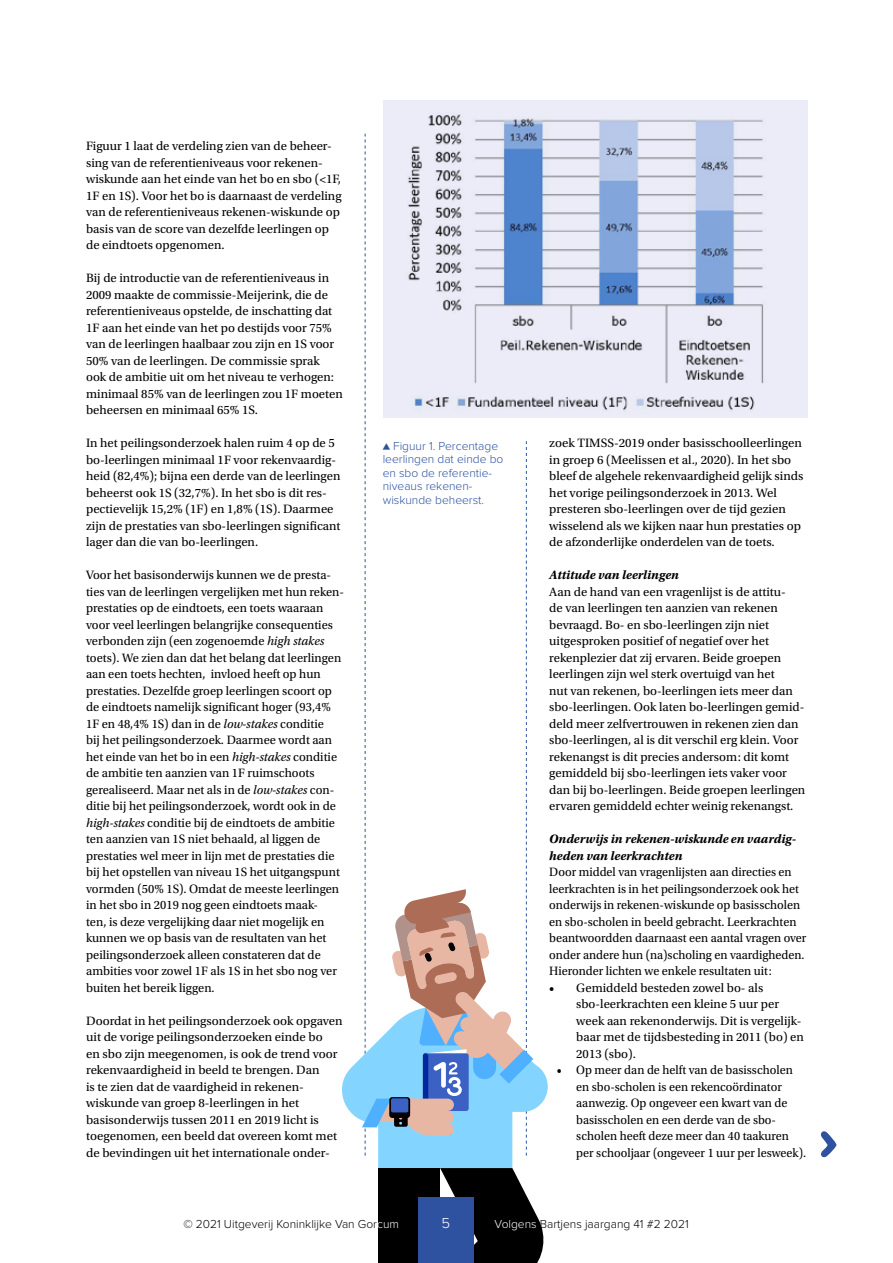
<style>
.page{position:relative;width:893px;height:1263px;background:#fff}
.page>*{position:absolute;margin:0;border:0;box-sizing:border-box;transform-origin:0 0}
.t1{font:300 15px "Proxima Nova";color:#fff}
.t2{font:12.75px/16.5px "Utopia Std";color:#000}
.t3{font:12.75px/16.5px "Utopia Std";color:#000;scale:.96 1}
.t4{font:italic 700 12.75px/16.5px "Utopia Std";color:#000}
.t5{font:300 12px/13.5px "Proxima Nova";color:#2f52a0}
.t6{font:300 12px "Proxima Nova";color:#000}
.s1{font-style:italic}
.s2{color:#fff}
</style>
<div class="page">
<svg style="left:821px;top:1131px;width:15px;height:26px"></svg>
<svg style="left:342px;top:134px;width:206px;height:1129px"></svg>
<div style="left:378px;top:1168px;width:62px;height:95px;background:#000"></div>
<div style="left:383px;top:100px;width:425px;height:318px;background:#ebecf7"></div>
<img style="left:386px;top:114px;width:378px;height:307px">
<div style="left:418px;top:1197px;width:55px;height:66px;background:#2f52a0"></div>
<p class="t2" style="left:86px;top:138px;width:257px">Figuur 1 laat de verdeling zien van de beheer&shy;sing van de referentieniveaus voor rekenen&shy;wiskunde aan het einde van het bo en sbo (&lt;1F, 1F en 1S). Voor het bo is daarnaast de verdeling van de referentieniveaus rekenen-wiskunde op basis van de score van dezelfde leerlingen op de eindtoets opgenomen.</p>
<p class="t2" style="left:86px;top:270px;width:258px">Bij de introductie van de referentieniveaus in 2009 maakte de commissie-Meijerink, die de referentieniveaus opstelde, de inschatting dat 1F aan het einde van het po destijds voor 75% van de leerlingen haalbaar zou zijn en 1S voor 50% van de leerlingen. De commissie sprak ook de ambitie uit om het niveau te verhogen: minimaal 85% van de leerlingen zou 1F moeten beheersen en minimaal 65% 1S.</p>
<p class="t2" style="left:86px;top:435px;width:256px">In het peilingsonderzoek halen ruim 4 op de 5 bo-leerlingen minimaal 1F voor rekenvaardig&shy;heid (82,4%); bijna een derde van de leerlingen beheerst ook 1S (32,7%). In het sbo is dit res&shy;pectievelijk 15,2% (1F) en 1,8% (1S). Daarmee zijn de prestaties van sbo-leerlingen significant lager dan die van bo-leerlingen.</p>
<p class="t2" style="left:86px;top:567px;width:258px">Voor het basisonderwijs kunnen we de presta&shy;ties van de leerlingen vergelijken met hun reken&shy;prestaties op de eindtoets, een toets waaraan voor veel leerlingen belangrijke consequenties verbonden zijn (een zogenoemde <span class="s1">high stakes </span>toets). We zien dan dat het belang dat leerlingen aan een toets hechten, invloed heeft op hun prestaties. Dezelfde groep leerlingen scoort op de eindtoets namelijk significant hoger (93,4% 1F en 48,4% 1S) dan in de <span class="s1">low-stakes</span> conditie<br>bij het peilingsonderzoek. Daarmee wordt aan het einde van het bo in een <span class="s1">high-stakes</span> conditie de ambitie ten aanzien van 1F ruimschoots gerealiseerd. Maar net als in de <span class="s1">low-stakes</span> con&shy;ditie bij het peilingsonderzoek, wordt ook in de <span class="s1">high-stakes</span> conditie bij de eindtoets de ambitie ten aanzien van 1S niet behaald, al liggen de prestaties wel meer in lijn met de prestaties die bij het opstellen van niveau 1S het uitgangspunt vormden (50% 1S). Omdat de meeste leerlingen in het sbo in 2019 nog geen eindtoets maak-<br>ten, is deze vergelijking daar niet mogelijk en kunnen we op basis van de resultaten van het peilingsonderzoek alleen constateren dat de ambities voor zowel 1F als 1S in het sbo nog ver buiten het bereik liggen.</p>
<p class="t2" style="left:86px;top:1012px;width:258px">Doordat in het peilingsonderzoek ook opgaven uit de vorige peilingsonderzoeken einde bo<br>en sbo zijn meegenomen, is ook de trend voor rekenvaardigheid in beeld te brengen. Dan<br>is te zien dat de vaardigheid in rekenen&shy;wiskunde van groep 8-leerlingen in het basisonderwijs tussen 2011 en 2019 licht is toegenomen, een beeld dat overeen komt met de bevindingen uit het internationale onder-</p>
<p class="t5" style="left:383px;top:439px;width:122px">▲ Figuur 1. Percentage leerlingen dat einde bo en sbo de referentie&shy;niveaus rekenen&shy;wiskunde beheerst.</p>
<p class="t2" style="left:549px;top:435px;width:256px">zoek TIMSS-2019 onder basisschoolleerlingen in groep 6 (Meelissen et al., 2020). In het sbo bleef de algehele rekenvaardigheid gelijk sinds het vorige peilingsonderzoek in 2013. Wel presteren sbo-leerlingen over de tijd gezien wisselend als we kijken naar hun prestaties op de afzonderlijke onderdelen van de toets.</p>
<p class="t4" style="left:549px;top:567px;width:131px">Attitude van leerlingen</p>
<p class="t2" style="left:549px;top:583px;width:258px">Aan de hand van een vragenlijst is de attitu-<br>de van leerlingen ten aanzien van rekenen bevraagd. Bo- en sbo-leerlingen zijn niet uitgesproken positief of negatief over het rekenplezier dat zij ervaren. Beide groepen leerlingen zijn wel sterk overtuigd van het<br>nut van rekenen, bo-leerlingen iets meer dan sbo-leerlingen. Ook laten bo-leerlingen gemid&shy;deld meer zelfvertrouwen in rekenen zien dan sbo-leerlingen, al is dit verschil erg klein. Voor rekenangst is dit precies andersom: dit komt gemiddeld bij sbo-leerlingen iets vaker voor dan bij bo-leerlingen. Beide groepen leerlingen ervaren gemiddeld echter weinig rekenangst.</p>
<p class="t4" style="left:549px;top:831px;width:248px">Onderwijs in rekenen-wiskunde en vaardig&shy;heden van leerkrachten</p>
<p class="t3" style="left:549px;top:864px;width:269px">Door middel van vragenlijsten aan directies en leerkrachten is in het peilingsonderzoek ook het onderwijs in rekenen-wiskunde op basisscholen en sbo-scholen in beeld gebracht. Leerkrachten beantwoordden daarnaast een aantal vragen over onder andere hun (na)scholing en vaardigheden.<br>Hieronder lichten we enkele resultaten uit:</p>
<p class="t2" style="left:576px;top:979px;width:229px;text-indent:-27px">• Gemiddeld besteden zowel bo- als sbo-leerkrachten een kleine 5 uur per week aan rekenonderwijs. Dit is vergelijk&shy;baar met de tijdsbesteding in 2011 (bo) en 2013 (sbo).</p>
<p class="t3" style="left:576px;top:1062px;width:241px;text-indent:-19px">• Op meer dan de helft van de basisscholen en sbo-scholen is een rekencoördinator aanwezig. Op ongeveer een kwart van de basisscholen en een derde van de sbo&shy;scholen heeft deze meer dan 40 taakuren per schooljaar (ongeveer 1 uur per lesweek).</p>
<p class="t6" style="left:183px;top:1218px;width:217px">© 2021 Uitgeverij Koninklijke Van Gor<span class="s2">cum</span></p>
<p class="t1" style="left:441px;top:1216px;width:10px">5</p>
<p class="t6" style="left:495px;top:1218px;width:196px"><span class="s2">Volgens</span> Bartjens jaargang 41 #2 2021</p>
</div>
